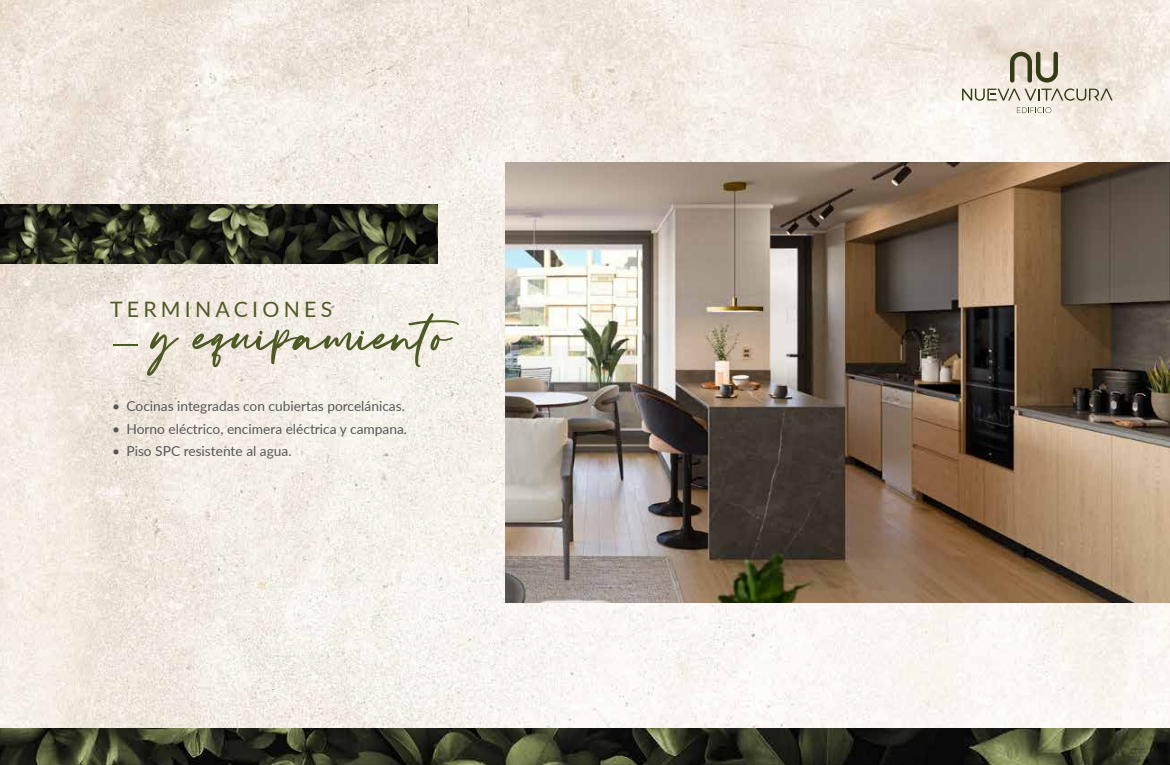
<style>
.page{position:relative;width:1170px;height:765px;background:#fff}
.page>*{position:absolute;margin:0;border:0;box-sizing:border-box;transform-origin:0 0}
.t1{font:75px "Cadillac Signature";color:#4e5a26}
.t2{font:21.25px "Lato";letter-spacing:.2em;color:#4e5a26}
.t3{font:13.75px "Lato";color:#575756}
</style>
<div class="page">
<img style="left:1px;top:1px;width:1167px;height:727px">
<img style="left:505px;top:163px;width:664px;height:439px">
<hr style="left:113px;top:344px;width:25px;height:2px;background:#4e5a26">
<img style="left:0;top:204px;width:438px;height:60px">
<img style="left:0;top:728px;width:1169px;height:37px">
<svg style="left:1016px;top:107px;width:35px;height:6px"></svg>
<svg style="left:961px;top:52px;width:151px;height:49px"></svg>
<h2 class="t2" style="left:110px;top:294px;width:224px">TERMINACIONES</h2>
<h1 class="t1" style="left:154px;top:289px;width:299px">y equipamiento</h1>
<p class="t3" style="left:112px;top:396px;width:294px">• Cocinas integradas con cubiertas porcelánicas.</p>
<p class="t3" style="left:112px;top:419px;width:296px">• Horno eléctrico, encimera eléctrica y campana.</p>
<p class="t3" style="left:112px;top:441px;width:181px">• Piso SPC resistente al agua.</p>
</div>
